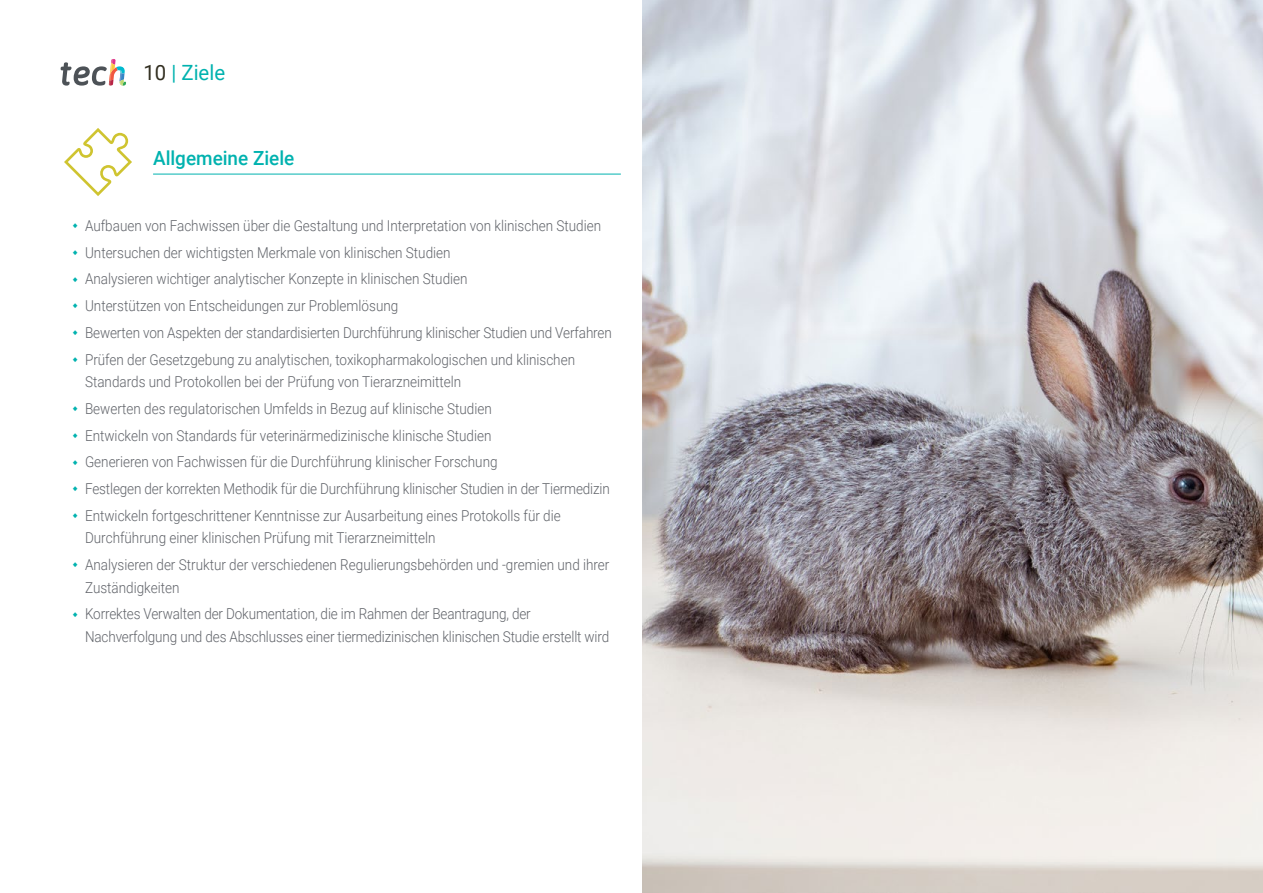
<style>
.page{position:relative;width:1263px;height:893px;background:#fff}
.page>*{position:absolute;margin:0;border:0;box-sizing:border-box;transform-origin:0 0}
.t1{font:21px "Roboto";color:#00b2af}
.t2{font:500 19.5px "Roboto";color:#00b2af}
.t3{font:300 15px/26.7px "Roboto";color:#61646a;scale:.9 1}
.s1{color:#312e20}
</style>
<div class="page">
<img style="left:642px;top:0;width:621px;height:893px">
<svg style="left:64px;top:128px;width:68px;height:68px"></svg>
<hr style="left:153px;top:174px;width:468px;height:1px;background:#00b2af">
<svg style="left:61px;top:59px;width:65px;height:27px"></svg>
<h1 class="t1" style="left:144px;top:57px;width:83px"><span class="s1">10</span> | Ziele</h1>
<h2 class="t2" style="left:153px;top:144px;width:143px">Allgemeine Ziele</h2>
<p class="t3" style="left:85px;top:212px;width:587px">Aufbauen von Fachwissen über die Gestaltung und Interpretation von klinischen Studien Untersuchen der wichtigsten Merkmale von klinischen Studien<br>Analysieren wichtiger analytischer Konzepte in klinischen Studien<br>Unterstützen von Entscheidungen zur Problemlösung<br>Bewerten von Aspekten der standardisierten Durchführung klinischer Studien und Verfahren Prüfen der Gesetzgebung zu analytischen, toxikopharmakologischen und klinischen</p>
<p class="t3" style="left:85px;top:368px;width:585px">Standards und Protokollen bei der Prüfung von Tierarzneimitteln<br>Bewerten des regulatorischen Umfelds in Bezug auf klinische Studien<br>Entwickeln von Standards für veterinärmedizinische klinische Studien<br>Generieren von Fachwissen für die Durchführung klinischer Forschung<br>Festlegen der korrekten Methodik für die Durchführung klinischer Studien in der Tiermedizin Entwickeln fortgeschrittener Kenntnisse zur Ausarbeitung eines Protokolls für die</p>
<p class="t3" style="left:85px;top:524px;width:584px">Durchführung einer klinischen Prüfung mit Tierarzneimitteln<br>Analysieren der Struktur der verschiedenen Regulierungsbehörden und -gremien und ihrer</p>
<p class="t3" style="left:85px;top:573px;width:497px">Zuständigkeiten<br>Korrektes Verwalten der Dokumentation, die im Rahmen der Beantragung, der</p>
<p class="t3" style="left:85px;top:623px;width:584px">Nachverfolgung und des Abschlusses einer tiermedizinischen klinischen Studie erstellt wird</p>
</div>
